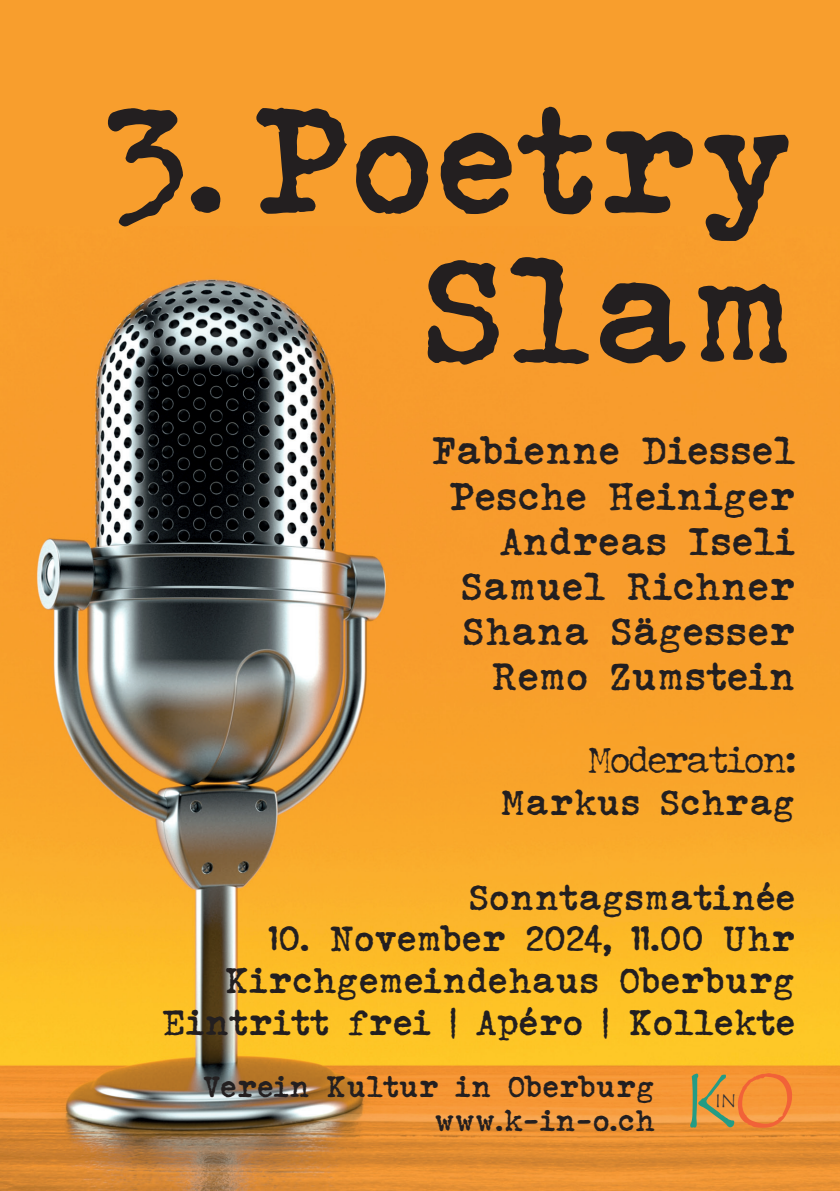
<style>
.page{position:relative;width:840px;height:1191px;background:#fff}
.page>*{position:absolute;margin:0;border:0;box-sizing:border-box;transform-origin:0 0}
.t1{font:700 144.6px/150.4px "John Doe";color:#231f20;text-align:right}
.t2{font:79px "Tempus Sans ITC";color:#249c85}
.t3{font:700 37.6px/45px "John Doe";color:#231f20;text-align:right}
.t4{font:700 34.6px/41.6px "John Doe";color:#231f20;text-align:right}
.t5{font:34.6px "John Doe";color:#231f20}
.t6{font:700 29px/34.6px "John Doe";color:#231f20;text-align:right}
.t7{font:19px "Tempus Sans ITC";color:#2f3036}
.s1{color:#f16238}
</style>
<div class="page">
<div style="left:0;top:0;width:839px;height:234px;background:#f89e2d"></div>
<img style="left:0;top:234px;width:839px;height:957px">
<h1 class="t1" style="left:104px;top:81px;width:692px">3. Poetry<br>Slam</h1>
<p class="t3" style="left:431px;top:427px;width:365px">Fabienne Diessel<br>Pesche Heiniger<br>Andreas Iseli<br>Samuel Richner<br>Shana Sägesser<br>Remo Zumstein</p>
<p class="t5" style="left:588px;top:735px;width:208px">Moderation:</p>
<p class="t4" style="left:500px;top:780px;width:296px">Markus Schrag</p>
<p class="t4" style="left:468px;top:875px;width:328px">Sonntagsmatinée</p>
<p class="t4" style="left:162px;top:917px;width:634px">10. November 2024, 11.00 Uhr<br>Kirchgemeindehaus Oberburg<br>Eintritt frei | Apéro | Kollekte</p>
<p class="t6" style="left:203px;top:1068px;width:452px">Verein Kultur in Oberburg www.k-in-o.ch</p>
<h2 class="t2" style="left:682px;top:1050px;width:115px">K<span class="s1">O</span></h2>
<p class="t7" style="left:714px;top:1088px;width:23px">IN</p>
</div>
